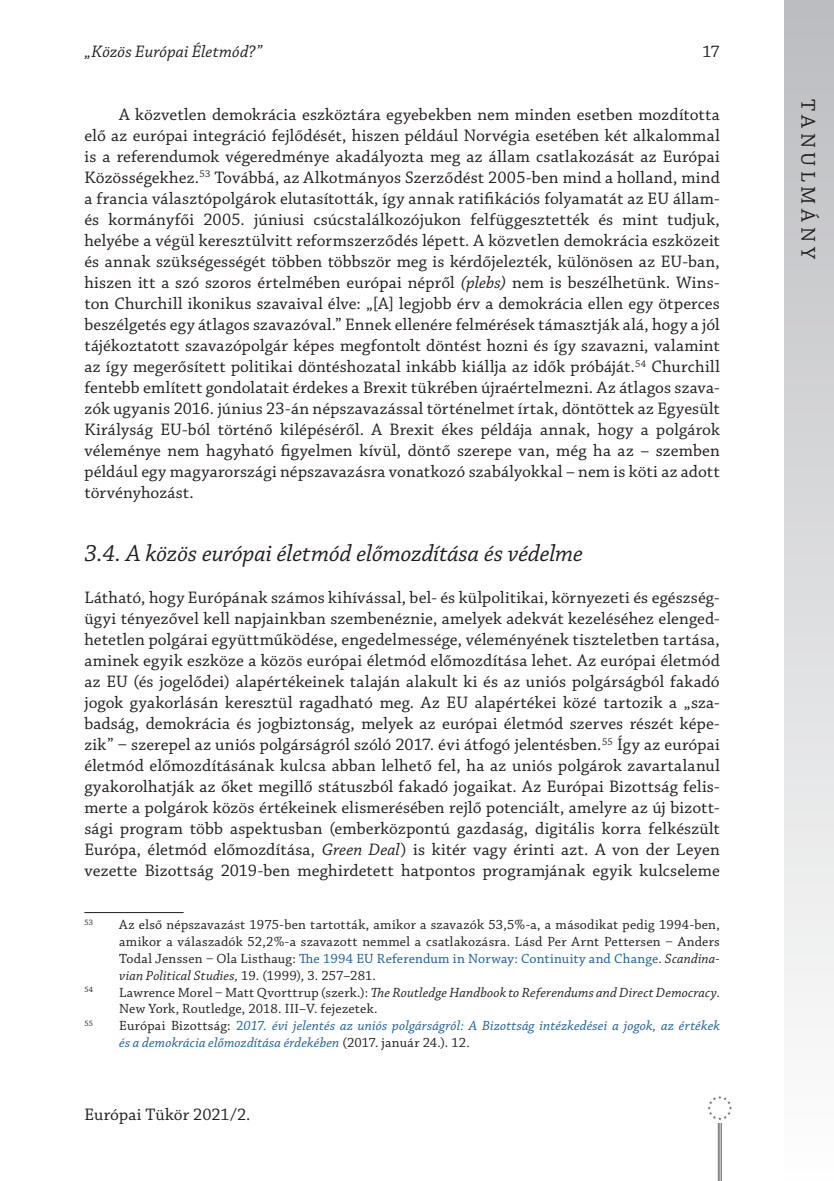
<style>
.page{position:relative;width:834px;height:1181px;background:#fff}
.page>*{position:absolute;margin:0;border:0;box-sizing:border-box;transform-origin:0 0}
.t1{font:italic 24.5px "Chaparral Pro";letter-spacing:-.005em;color:#231f20}
.t2{font:21px "Chaparral Pro";letter-spacing:.21em;color:#231f20}
._1__Body{font:17.5px/21px "Chaparral Pro";letter-spacing:.005em;color:#231f20;text-align:justify}
._2__Body_1st_paragra{font:17.5px/21px "Chaparral Pro";letter-spacing:.005em;color:#231f20;text-align:justify}
.t3{font:italic 17.5px "Chaparral Pro";letter-spacing:.005em;color:#231f20}
.Footnote_text{font:14px/16.8px "Chaparral Pro";letter-spacing:.015em;color:#231f20;text-align:justify}
.Footnote_text-2{font:italic 14px/16.8px "Chaparral Pro";letter-spacing:.01em;color:#175d9e}
.Footnote_text-3{font:8.22px "Chaparral Pro";color:#231f20}
.s1{font-style:italic}
.s2{color:#175d9e}
.s3{font-style:normal;color:#231f20}
.s4{font-style:normal}
</style>
<div class="page">
<div style="left:784px;top:0;width:49px;height:1181px;background:linear-gradient(to bottom,#bbbcbf,#fefefe)"></div>
<hr style="left:717px;top:1107px;width:1px;height:74px;background:#6c6d70">
<hr style="left:719px;top:1107px;width:1px;height:74px;background:#6c6d70">
<hr style="left:720px;top:1107px;width:1px;height:74px;background:#6c6d70">
<div style="left:704px;top:1093px;width:30px;height:29px;background:#fff"></div>
<svg style="left:707px;top:1095px;width:25px;height:25px"></svg>
<hr style="left:84px;top:912px;width:100px;height:1px;background:#231f20">
<p class="t3" style="left:84px;top:42px;width:179px">„Közös Európai Életmód?”</p>
<p class="_1__Body" style="left:702px;top:42px;width:19px">17</p>
<p class="_1__Body" style="left:84px;top:105px;width:637px;text-indent:35px">A közvetlen demokrácia eszköztára egyebekben nem minden esetben mozdította elő az európai integráció fejlődését, hiszen például Norvégia esetében két alkalommal is a referendumok végeredménye akadályozta meg az állam csatlakozását az Európai Közösségekhez.<sup>53</sup> Továbbá, az Alkotmányos Szerződést 2005-ben mind a holland, mind a francia választópolgárok elutasították, így annak ratifikációs folyamatát az EU állam&shy;és kormányfői 2005. júniusi csúcstalálkozójukon felfüggesztették és mint tudjuk, helyébe a végül keresztülvitt reformszerződés lépett. A közvetlen demokrácia eszközeit és annak szükségességét többen többször meg is kérdőjelezték, különösen az EU-ban, hiszen itt a szó szoros értelmében európai népről <span class="s1">(plebs)</span> nem is beszélhetünk. Wins&shy;ton Churchill ikonikus szavaival élve: „[A] legjobb érv a demokrácia ellen egy ötperces beszélgetés egy átlagos szavazóval.” Ennek ellenére felmérések támasztják alá, hogy a jól tájékoztatott szavazópolgár képes megfontolt döntést hozni és így szavazni, valamint az így megerősített politikai döntéshozatal inkább kiállja az idők próbáját.<sup>54</sup> Churchill fentebb említett gondolatait érdekes a Brexit tükrében újraértelmezni. Az átlagos szava&shy;zók ugyanis 2016. június 23-án népszavazással történelmet írtak, döntöttek az Egyesült Királyság EU-ból történő kilépéséről. A Brexit ékes példája annak, hogy a polgárok véleménye nem hagyható figyelmen kívül, döntő szerepe van, még ha az – szemben például egy magyarországi népszavazásra vonatkozó szabályokkal – nem is köti az adott törvényhozást.</p>
<p class="t1" style="left:84px;top:540px;width:500px">3.4. A közös európai életmód előmozdítása és védelme</p>
<p class="_2__Body_1st_paragra" style="left:84px;top:588px;width:637px">Látható, hogy Európának számos kihívással, bel- és külpolitikai, környezeti és egészség&shy;ügyi tényezővel kell napjainkban szembenéznie, amelyek adekvát kezeléséhez elenged&shy;hetetlen polgárai együttműködése, engedelmessége, véleményének tiszteletben tartása, aminek egyik eszköze a közös európai életmód előmozdítása lehet. Az európai életmód az EU (és jogelődei) alapértékeinek talaján alakult ki és az uniós polgárságból fakadó jogok gyakorlásán keresztül ragadható meg. Az EU alapértékei közé tartozik a „sza&shy;badság, demokrácia és jogbiztonság, melyek az európai életmód szerves részét képe&shy;zik” ‒ szerepel az uniós polgárságról szóló 2017. évi átfogó jelentésben.<sup>55</sup> Így az európai életmód előmozdításának kulcsa abban lelhető fel, ha az uniós polgárok zavartalanul gyakorolhatják az őket megillő státuszból fakadó jogaikat. Az Európai Bizottság felis&shy;merte a polgárok közös értékeinek elismerésében rejlő potenciált, amelyre az új bizott&shy;sági program több aspektusban (emberközpontú gazdaság, digitális korra felkészült Európa, életmód előmozdítása, <span class="s1">Green Deal</span>) is kitér vagy érinti azt. A von der Leyen vezette Bizottság 2019-ben meghirdetett hatpontos programjának egyik kulcseleme</p>
<p class="Footnote_text-3" style="left:84px;top:917px;width:10px">53</p>
<p class="Footnote_text" style="left:119px;top:917px;width:602px">Az első népszavazást 1975-ben tartották, amikor a szavazók 53,5%-a, a másodikat pedig 1994-ben, amikor a válaszadók 52,2%-a szavazott nemmel a csatlakozásra. Lásd Per Arnt Pettersen ‒ Anders Todal Jenssen ‒ Ola Listhaug: <span class="s2">The 1994 EU Referendum in Norway: Continuity and Change</span>. <span class="s1">Scandina&shy;vian Political Studies,</span> 19. (1999), 3. 257–281.</p>
<p class="Footnote_text-3" style="left:84px;top:984px;width:10px">54</p>
<p class="Footnote_text" style="left:119px;top:984px;width:602px">Lawrence Morel ‒ Matt Qvorttrup (szerk.): <span class="s1">The Routledge Handbook to Referendums and Direct Democracy</span>.<br>New York, Routledge, 2018. III–V. fejezetek.</p>
<p class="Footnote_text-3" style="left:84px;top:1018px;width:10px">55</p>
<p class="Footnote_text-2" style="left:119px;top:1018px;width:602px"><span class="s3">Európai Bizottság:</span> <span class="s4">2</span>017. évi jelentés az uniós polgárságról: A Bizottság intézkedései a jogok, az értékek és a demokrácia előmozdítása érdekében <span class="s3">(2017. január 24.). 12.</span></p>
<p class="_1__Body" style="left:84px;top:1105px;width:168px">Európai Tükör 2021/2.</p>
<p class="t2" style="left:819px;top:99px;width:161px;rotate:90deg">TANULMÁNY</p>
</div>
